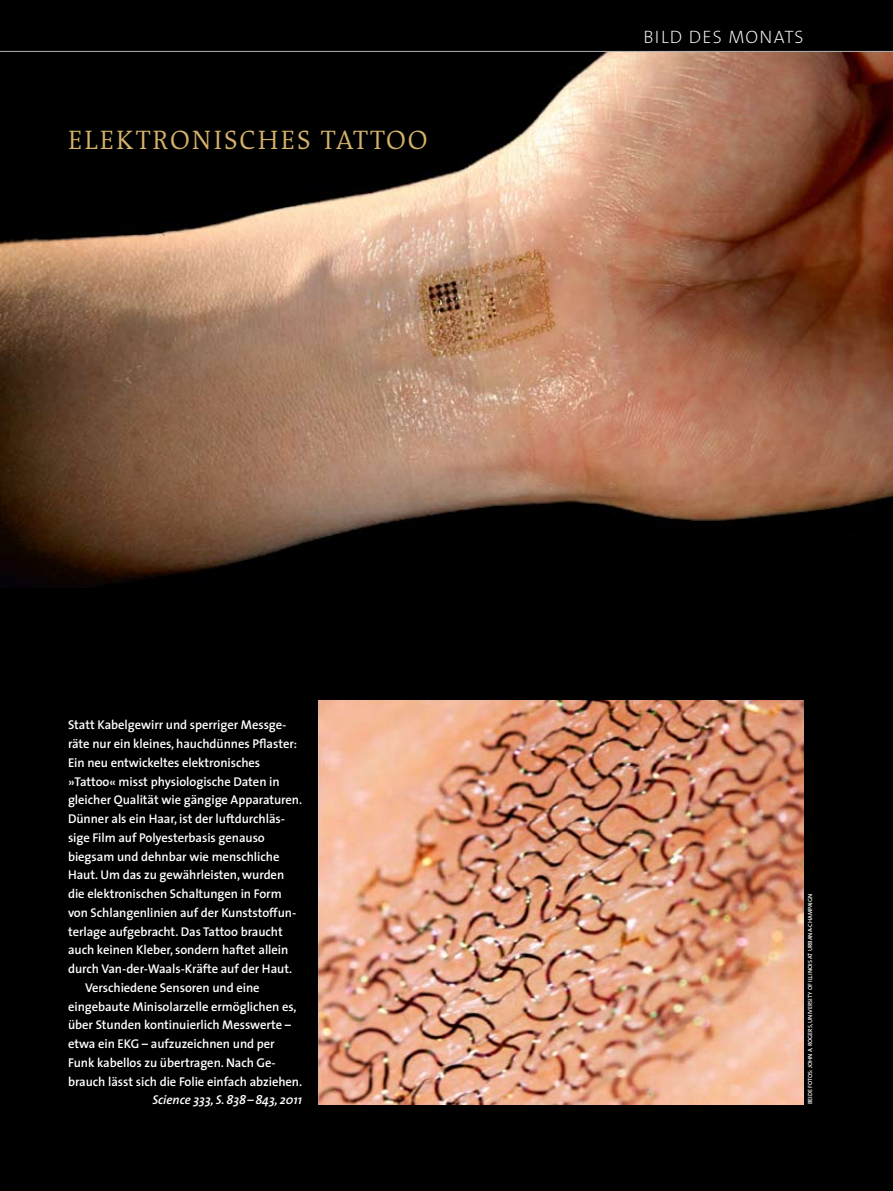
<style>
.page{position:relative;width:893px;height:1191px;background:#000}
.page>*{position:absolute;margin:0;border:0;box-sizing:border-box;transform-origin:0 0}
.t1{font:300 27px "The Antiqua B4";color:#d5b26a}
.t2{font:200 18px "The Sans";letter-spacing:.07em;color:#fff}
.t3{font:600 12.75px "The Sans";letter-spacing:-.005em;color:#fff}
.t4{font:italic 600 12.75px "The Sans";letter-spacing:-.005em;color:#fff}
.t5{font:600 6px "The Sans";color:#fff}
</style>
<div class="page">
<img style="left:0;top:52px;width:893px;height:535px">
<hr style="left:0;top:51px;width:893px;height:1px;background:#b1b2b3">
<img style="left:319px;top:701px;width:485px;height:403px">
<h1 class="t1" style="left:68px;top:126px;width:35px">ELEKTRONISCHES</h1>
<h1 class="t1" style="left:321px;top:126px;width:35px">TATTOO</h1>
<h2 class="t2" style="left:643px;top:26px;width:162px">BILD DES MONATS</h2>
<p class="t3" style="left:68px;top:717px;width:220px">Statt Kabelgewirr und sperriger Messge-</p>
<p class="t3" style="left:68px;top:735px;width:231px">räte nur ein kleines, hauchdünnes Pflaster:</p>
<p class="t3" style="left:68px;top:754px;width:194px">Ein neu entwickeltes elektronisches</p>
<p class="t3" style="left:68px;top:773px;width:213px">»Tattoo« misst physiologische Daten in</p>
<p class="t3" style="left:68px;top:792px;width:236px">gleicher Qualität wie gängige Apparaturen.</p>
<p class="t3" style="left:68px;top:810px;width:218px">Dünner als ein Haar, ist der luftdurchläs-</p>
<p class="t3" style="left:68px;top:829px;width:198px">sige Film auf Polyesterbasis genauso</p>
<p class="t3" style="left:68px;top:848px;width:213px">biegsam und dehnbar wie menschliche</p>
<p class="t3" style="left:68px;top:867px;width:218px">Haut. Um das zu gewährleisten, wurden</p>
<p class="t3" style="left:68px;top:885px;width:215px">die elektronischen Schaltungen in Form</p>
<p class="t3" style="left:68px;top:904px;width:230px">von Schlangenlinien auf der Kunststoffun-</p>
<p class="t3" style="left:68px;top:923px;width:216px">terlage aufgebracht. Das Tattoo braucht</p>
<p class="t3" style="left:68px;top:942px;width:222px">auch keinen Kleber, sondern haftet allein</p>
<p class="t3" style="left:68px;top:960px;width:226px">durch Van-der-Waals-Kräfte auf der Haut.</p>
<p class="t3" style="left:85px;top:979px;width:176px">Verschiedene Sensoren und eine</p>
<p class="t3" style="left:68px;top:998px;width:230px">eingebaute Minisolarzelle ermöglichen es,</p>
<p class="t3" style="left:68px;top:1017px;width:225px">über Stunden kontinuierlich Messwerte –</p>
<p class="t3" style="left:68px;top:1035px;width:208px">etwa ein EKG – aufzuzeichnen und per</p>
<p class="t3" style="left:68px;top:1054px;width:209px">Funk kabellos zu übertragen. Nach Ge-</p>
<p class="t3" style="left:68px;top:1073px;width:236px">brauch lässt sich die Folie einfach abziehen.</p>
<p class="t4" style="left:152px;top:1092px;width:151px">Science 333, S. 838–843, 2011</p>
<p class="t5" style="left:806px;top:1104px;width:211px;rotate:-90deg">Beide Fotos: John A. Rogers, Un iversity of Illinois at Urbana-Champaign</p>
</div>
